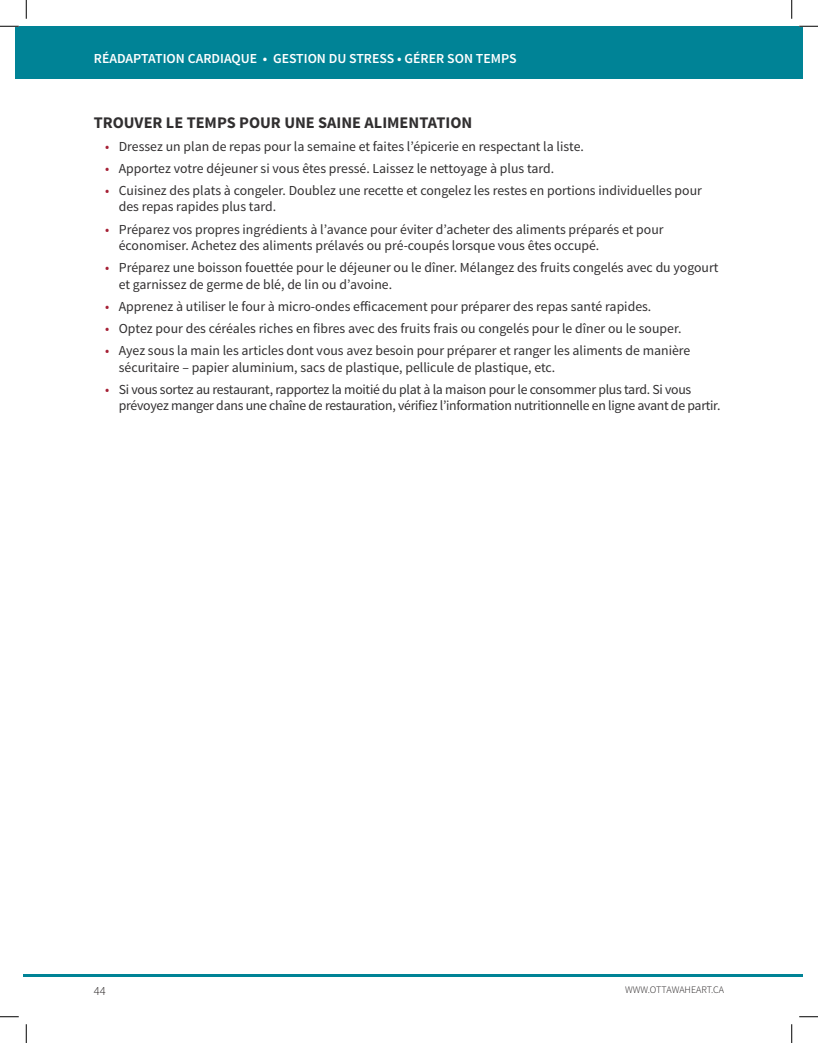
<style>
.page{position:relative;width:818px;height:1043px;background:#fff}
.page>*{position:absolute;margin:0;border:0;box-sizing:border-box;transform-origin:0 0}
.t1{font:700 16.25px "Source Sans Pro";color:#312f30}
.t2{font:13.75px/16.5px "Source Sans Pro";color:#312f30}
.t3{font:13.75px/16.5px "Source Sans Pro";letter-spacing:-.02em;color:#312f30}
.t4{font:600 13.75px "Source Sans Pro";color:#fff}
.t5{font:300 12.5px "Source Sans Pro";color:#231f20}
.t6{font:300 10px "Source Sans Pro";color:#231f20}
.s1{color:#a62035}
</style>
<div class="page">
<div style="left:15px;top:26px;width:787px;height:53px;background:#008396"></div>
<hr style="left:23px;top:973px;width:779px;height:3px;background:#008396">
<svg style="left:0;top:25px;width:19px;height:2px"></svg>
<svg style="left:799px;top:25px;width:19px;height:2px"></svg>
<svg style="left:0;top:1016px;width:19px;height:1px"></svg>
<svg style="left:799px;top:1016px;width:19px;height:1px"></svg>
<svg style="left:25px;top:0;width:2px;height:19px"></svg>
<svg style="left:25px;top:1024px;width:2px;height:18px"></svg>
<svg style="left:791px;top:0;width:1px;height:19px"></svg>
<svg style="left:791px;top:1024px;width:1px;height:18px"></svg>
<p class="t4" style="left:94px;top:50px;width:328px">RÉADAPTATION CARDIAQUE • GESTION DU STRESS • GÉRER</p>
<p class="t4" style="left:447px;top:50px;width:10px">SON</p>
<p class="t4" style="left:476px;top:50px;width:34px">TEMPS</p>
<h2 class="t1" style="left:94px;top:113px;width:380px">TROUVER LE TEMPS POUR UNE SAINE ALIMENTATION</h2>
<p class="t2" style="left:105px;top:138px;width:480px"><span class="s1">•</span> Dressez un plan de repas pour la semaine et faites l’épicerie en respectant la liste.</p>
<p class="t2" style="left:105px;top:160px;width:450px"><span class="s1">•</span> Apportez votre déjeuner si vous êtes pressé. Laissez le nettoyage à plus tard.</p>
<p class="t2" style="left:119px;top:182px;width:584px;text-indent:-14px"><span class="s1">•</span> Cuisinez des plats à congeler. Doublez une recette et congelez les restes en portions individuelles pour des repas rapides plus tard.</p>
<p class="t2" style="left:119px;top:221px;width:546px;text-indent:-14px"><span class="s1">•</span> Préparez vos propres ingrédients à l’avance pour éviter d’acheter des aliments préparés et pour économiser. Achetez des aliments prélavés ou pré-coupés lorsque vous êtes occupé.</p>
<p class="t2" style="left:119px;top:259px;width:601px;text-indent:-14px"><span class="s1">•</span> Préparez une boisson fouettée pour le déjeuner ou le dîner. Mélangez des fruits congelés avec du yogourt et garnissez de germe de blé, de lin ou d’avoine.</p>
<p class="t2" style="left:105px;top:298px;width:547px"><span class="s1">•</span> Apprenez à utiliser le four à micro-ondes efficacement pour préparer des repas santé rapides.</p>
<p class="t2" style="left:105px;top:320px;width:578px"><span class="s1">•</span> Optez pour des céréales riches en fibres avec des fruits frais ou congelés pour le dîner ou le souper.</p>
<p class="t2" style="left:119px;top:342px;width:573px;text-indent:-14px"><span class="s1">•</span> Ayez sous la main les articles dont vous avez besoin pour préparer et ranger les aliments de manière sécuritaire – papier aluminium, sacs de plastique, pellicule de plastique, etc.</p>
<p class="t3" style="left:119px;top:381px;width:603px;text-indent:-14px"><span class="s1">•</span> Si vous sortez au restaurant, rapportez la moitié du plat à la maison pour le consommer plus tard. Si vous prévoyez manger dans une chaîne de restauration, vérifiez l’information nutritionnelle en ligne avant de partir.</p>
<p class="t5" style="left:94px;top:983px;width:13px">44</p>
<p class="t6" style="left:625px;top:983px;width:101px">WWW.OTTAWAHEART.CA</p>
</div>
